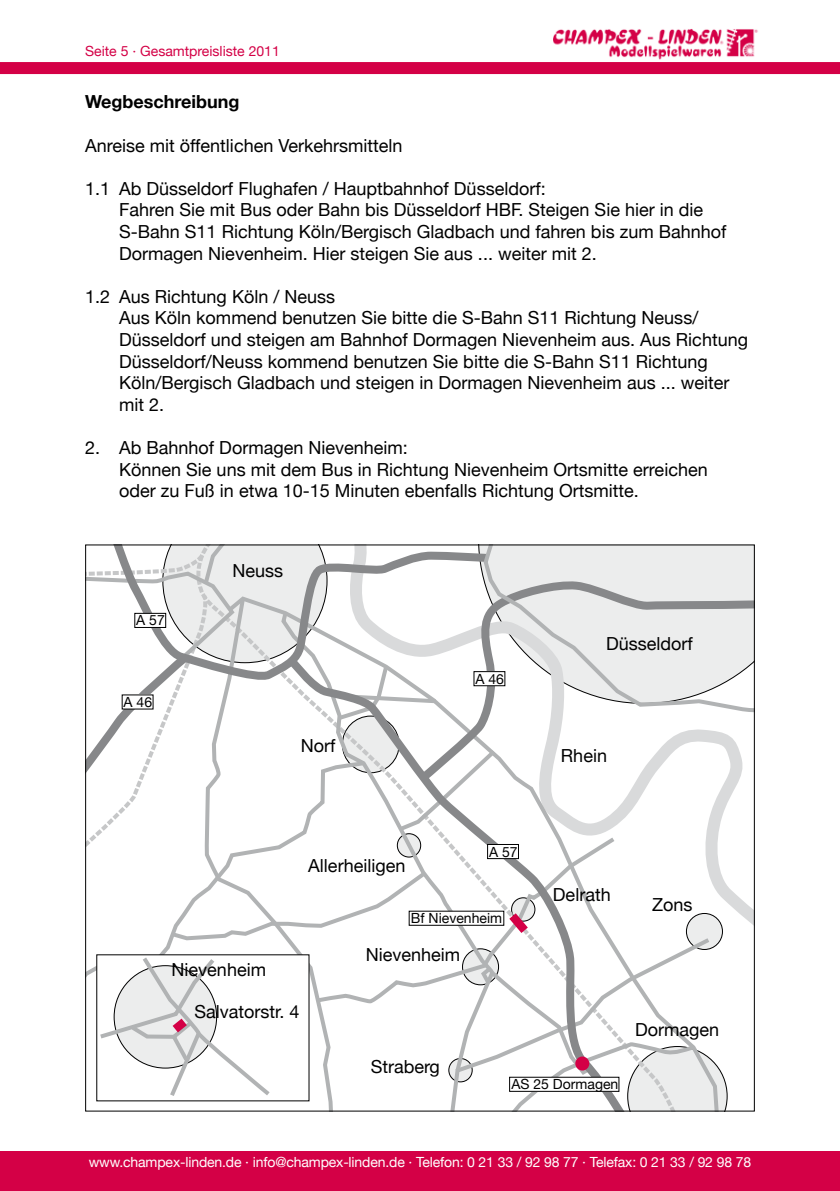
<style>
.page{position:relative;width:840px;height:1191px;background:#fff}
.page>*{position:absolute;margin:0;border:0;box-sizing:border-box;transform-origin:0 0}
.t1{font:18px/21.6px "Helvetica Neue";color:#000}
.t2{font:700 18px "Helvetica Neue";color:#000}
.t3{font:14px "Helvetica Neue";letter-spacing:-.01em;color:#fff}
.t4{font:14px "Helvetica Neue";color:#000}
.t5{font:14px "Helvetica Neue";color:#d40046}
</style>
<div class="page">
<img style="left:553px;top:28px;width:205px;height:31px">
<div style="left:0;top:1151px;width:839px;height:40px;background:#d40046"></div>
<div style="left:0;top:62px;width:839px;height:12px;background:#d40046"></div>
<svg style="left:721px;top:785px;width:31px;height:155px"></svg>
<svg style="left:685px;top:790px;width:36px;height:158px"></svg>
<svg style="left:655px;top:735px;width:88px;height:50px"></svg>
<svg style="left:499px;top:546px;width:253px;height:189px;background:#e5e6e6"></svg>
<svg style="left:659px;top:934px;width:54px;height:29px"></svg>
<svg style="left:284px;top:652px;width:371px;height:450px"></svg>
<svg style="left:87px;top:546px;width:412px;height:396px"></svg>
<div style="left:487px;top:844px;width:31px;height:14px;background:#fff"></div>
<div style="left:487px;top:844px;width:31px;height:15px;border:1px solid #000"></div>
<div style="left:408px;top:911px;width:96px;height:14px;background:#fff"></div>
<div style="left:473px;top:671px;width:31px;height:14px;background:#fff"></div>
<div style="left:473px;top:671px;width:32px;height:15px;border:1px solid #000"></div>
<div style="left:134px;top:613px;width:32px;height:14px;background:#fff;border:1px solid #000"></div>
<div style="left:122px;top:695px;width:31px;height:14px;background:#fff"></div>
<svg style="left:327px;top:963px;width:400px;height:146px"></svg>
<svg style="left:509px;top:913px;width:18px;height:20px"></svg>
<div style="left:96px;top:954px;width:213px;height:147px;background:#fff"></div>
<svg style="left:96px;top:953px;width:176px;height:147px"></svg>
<p class="t5" style="left:85px;top:43px;width:196px">Seite 5 · Gesamtpreisliste 2011</p>
<p class="t2" style="left:85px;top:91px;width:156px">Wegbeschreibung</p>
<p class="t1" style="left:85px;top:134px;width:319px">Anreise mit öffentlichen Verkehrsmitteln</p>
<p class="t1" style="left:119px;top:177px;width:608px;text-indent:-34px">1.1 Ab Düsseldorf Flughafen / Hauptbahnhof Düsseldorf:<br>Fahren Sie mit Bus oder Bahn bis Düsseldorf HBF. Steigen Sie hier in die S-Bahn S11 Richtung Köln/Bergisch Gladbach und fahren bis zum Bahnhof Dormagen Nievenheim. Hier steigen Sie aus ... weiter mit 2.</p>
<p class="t1" style="left:119px;top:285px;width:630px;text-indent:-34px">1.2 Aus Richtung Köln / Neuss<br>Aus Köln kommend benutzen Sie bitte die S-Bahn S11 Richtung Neuss/ Düsseldorf und steigen am Bahnhof Dormagen Nievenheim aus. Aus Richtung Düsseldorf/Neuss kommend benutzen Sie bitte die S-Bahn S11 Richtung Köln/Bergisch Gladbach und steigen in Dormagen Nievenheim aus ... weiter mit 2.</p>
<p class="t1" style="left:119px;top:436px;width:589px;text-indent:-34px">2. Ab Bahnhof Dormagen Nievenheim:<br>Können Sie uns mit dem Bus in Richtung Nievenheim Ortsmitte erreichen oder zu Fuß in etwa 10-15 Minuten ebenfalls Richtung Ortsmitte.</p>
<p class="t4" style="left:136px;top:612px;width:30px">A 57</p>
<p class="t4" style="left:123px;top:693px;width:30px">A 46</p>
<p class="t1" style="left:232px;top:559px;width:52px">Neuss</p>
<p class="t1" style="left:300px;top:734px;width:36px">Norf</p>
<p class="t4" style="left:475px;top:670px;width:30px">A 46</p>
<p class="t1" style="left:605px;top:632px;width:88px">Düsseldorf</p>
<p class="t1" style="left:560px;top:744px;width:48px">Rhein</p>
<p class="t1" style="left:308px;top:854px;width:98px">Allerheiligen</p>
<p class="t4" style="left:489px;top:843px;width:30px">A 57</p>
<p class="t1" style="left:171px;top:958px;width:96px">Nievenheim</p>
<p class="t1" style="left:194px;top:1000px;width:107px">Salvatorstr. 4</p>
<p class="t4" style="left:411px;top:910px;width:93px">Bf Nievenheim</p>
<p class="t1" style="left:365px;top:943px;width:96px">Nievenheim</p>
<p class="t1" style="left:552px;top:883px;width:59px">Delrath</p>
<p class="t1" style="left:370px;top:1055px;width:71px">Straberg</p>
<p class="t4" style="left:511px;top:1076px;width:108px">AS 25 Dormagen</p>
<p class="t1" style="left:651px;top:893px;width:42px">Zons</p>
<p class="t1" style="left:634px;top:1018px;width:86px">Dormagen</p>
<p class="t3" style="left:89px;top:1154px;width:663px">www.champex-linden.de · info@champex-linden.de · Telefon: 0 21 33 / 92 98 77 · Telefax: 0 21 33 / 92 98 78</p>
</div>
